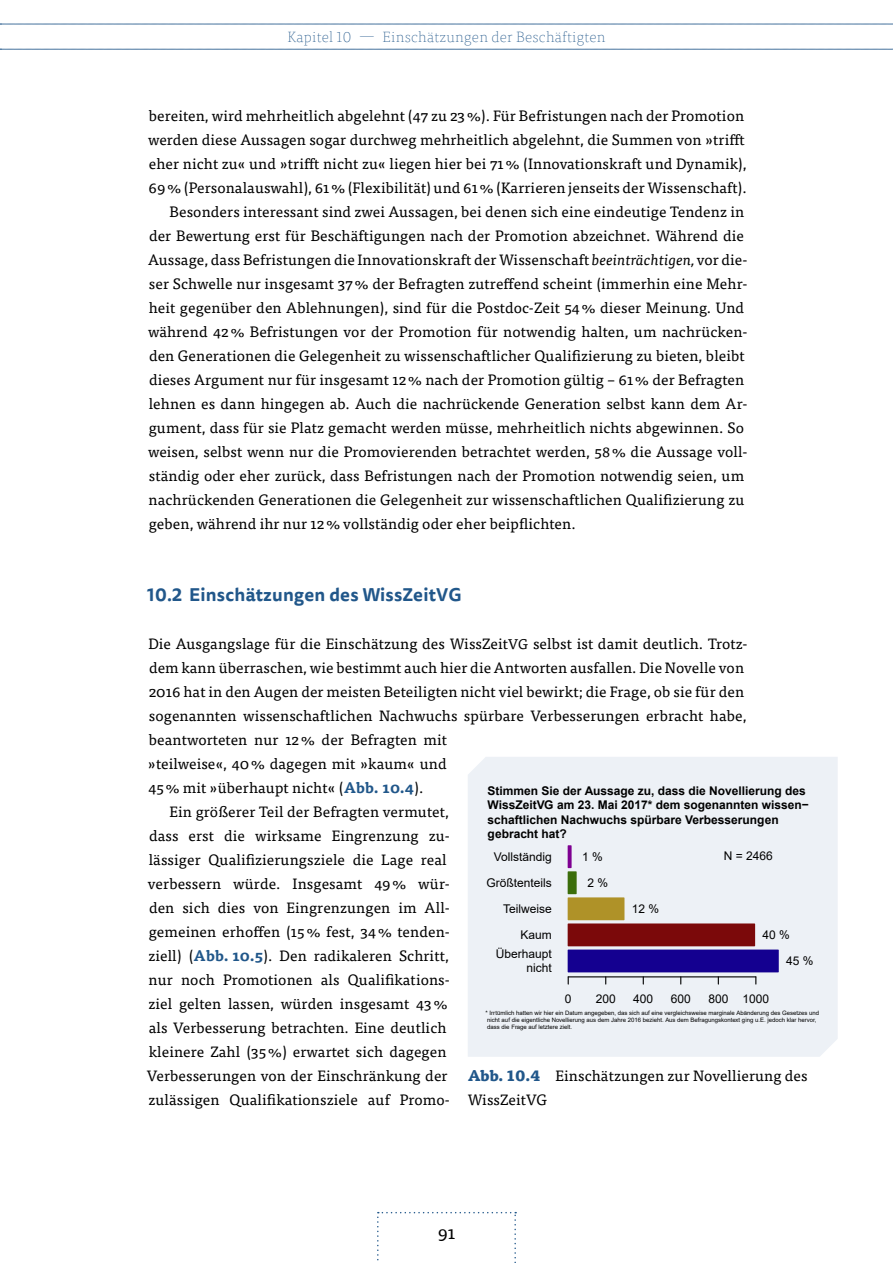
<style>
.page{position:relative;width:893px;height:1263px;background:#fff}
.page>*{position:absolute;margin:0;border:0;box-sizing:border-box;transform-origin:0 0}
.t1{font:700 18px "Tisa Sans Pro";letter-spacing:.01em;color:#21578a}
.t2{font:18px "Tisa Pro";color:#000}
.A2{font:15px/24px "Tisa Pro";letter-spacing:.01em;color:#000}
.A1__Master{font:15px/24px "Tisa Pro";letter-spacing:.01em;color:#000}
.t3{font:100 15px "Tisa Pro";letter-spacing:.02em;color:#21578a}
.t4{font:12px/14.4px "Arial Bold MT2";color:#000}
.t5{font:12px/14.4px "Arial MT2";color:#000;text-align:right}
.t6{font:6px/7.2px "Arial MT2";color:#000}
.s1{font-style:italic}
.s2{font-size:14.1px}
.s3{font-weight:700;color:#21578a}
.s4{font-family:"Arial";font-weight:700}
.s5{font-weight:800;color:#21578a}
</style>
<div class="page">
<svg style="left:377px;top:1212px;width:139px;height:51px"></svg>
<svg style="left:0;top:24px;width:893px;height:1px"></svg>
<svg style="left:0;top:49px;width:893px;height:1px"></svg>
<div style="left:468px;top:757px;width:370px;height:300px;background:#edf1f6"></div>
<div style="left:568px;top:950px;width:210px;height:22px;background:#140090"></div>
<div style="left:568px;top:949px;width:211px;height:23px;border:1px solid #140090"></div>
<div style="left:568px;top:924px;width:186px;height:22px;background:#7b090a"></div>
<div style="left:568px;top:923px;width:187px;height:23px;border:1px solid #7b090a"></div>
<div style="left:568px;top:898px;width:56px;height:22px;background:#af9228"></div>
<div style="left:568px;top:897px;width:56px;height:23px;border:1px solid #af9228"></div>
<div style="left:568px;top:872px;width:8px;height:22px;background:#3b6d0b"></div>
<div style="left:568px;top:871px;width:9px;height:23px;border:1px solid #3b6d0b"></div>
<div style="left:568px;top:845px;width:4px;height:23px;border:1px solid #7e0091"></div>
<hr style="left:568px;top:976px;width:188px;height:1px;background:#000">
<p class="t3" style="left:287px;top:27px;width:320px">Kapitel 10 — Einschätzungen der Beschäftigten</p>
<p class="A2" style="left:148px;top:103px;width:600px">bereiten, wird mehrheitlich abgelehnt (47 zu 23%). Für Befristungen nach der Promotion werden diese Aussagen sogar durchweg mehrheitlich abgelehnt, die Summen von »trifft eher nicht zu« und »trifft nicht zu« liegen hier bei 71% (Innovationskraft und Dynamik), 69% (Personalauswahl), 61% (Flexibilität) und 61% (Karrieren jenseits der Wissenschaft).</p>
<p class="A2" style="left:148px;top:199px;width:601px;text-indent:22px">Besonders interessant sind zwei Aussagen, bei denen sich eine eindeutige Tendenz in der Bewertung erst für Beschäftigungen nach der Promotion abzeichnet. Während die Aussage, dass Befristungen die Innovationskraft der Wissenschaft <span class="s1">beeinträchtigen,</span> vor die&shy;ser Schwelle nur insgesamt 37% der Befragten zutreffend scheint (immerhin eine Mehr&shy;heit gegenüber den Ablehnungen), sind für die Postdoc-Zeit 54% dieser Meinung. Und während 42% Befristungen vor der Promotion für notwendig halten, um nachrücken&shy;den Generationen die Gelegenheit zu wissenschaftlicher Qualifizierung zu bieten, bleibt dieses Argument nur für insgesamt 12% nach der Promotion gültig – 61% der Befragten lehnen es dann hingegen ab. Auch die nachrückende Generation selbst kann dem Ar&shy;gument, dass für sie Platz gemacht werden müsse, mehrheitlich nichts abgewinnen. So weisen, selbst wenn nur die Promovierenden betrachtet werden, 58% die Aussage voll&shy;ständig oder eher zurück, dass Befristungen nach der Promotion notwendig seien, um nachrückenden Generationen die Gelegenheit zur wissenschaftlichen Qualifizierung zu geben, während ihr nur 12% vollständig oder eher beipflichten.</p>
<p class="t1" style="left:147px;top:582px;width:316px">10.2 Einschätzungen des WissZeitVG</p>
<p class="A1__Master" style="left:148px;top:631px;width:601px">Die Ausgangslage für die Einschätzung des WissZeit<span class="s2">VG</span> selbst ist damit deutlich. Trotz&shy;dem kann überraschen, wie bestimmt auch hier die Antworten ausfallen. Die Novelle von 2016 hat in den Augen der meisten Beteiligten nicht viel bewirkt; die Frage, ob sie für den sogenannten wissenschaftlichen Nachwuchs spürbare Verbesserungen erbracht habe, beantworteten nur 12% der Befragten mit<br>»teilweise«, 40% dagegen mit »kaum« und<br>45% mit »überhaupt nicht« (<span class="s3">Abb. 10.4</span>).</p>
<p class="A2" style="left:147px;top:799px;width:305px;text-indent:23px">Ein größerer Teil der Befragten vermutet, dass erst die wirksame Eingrenzung zu&shy;lässiger Qualifizierungsziele die Lage real verbessern würde. Insgesamt 49% wür&shy;den sich dies von Eingrenzungen im All&shy;gemeinen erhoffen (15% fest, 34% tenden&shy;ziell) (<span class="s3">Abb. 10.5</span>). Den radikaleren Schritt, nur noch Promotionen als Qualifikations&shy;ziel gelten lassen, würden insgesamt 43% als Verbesserung betrachten. Eine deutlich kleinere Zahl (35%) erwartet sich dagegen Verbesserungen von der Einschränkung der zulässigen Qualifikationsziele auf Promo-</p>
<p class="t4" style="left:488px;top:783px;width:323px">Stimmen Sie der Aussage zu, dass die Novellierung des <span class="s4">WissZeitVG am 23. Mai 2017* dem sogenannten wissen− </span>schaftlichen Nachwuchs spürbare Verbesserungen gebracht hat?</p>
<p class="t5" style="left:724px;top:848px;width:51px">N = 2466</p>
<p class="t5" style="left:582px;top:849px;width:22px">1 %</p>
<p class="t5" style="left:494px;top:849px;width:59px">Vollständig</p>
<p class="t5" style="left:587px;top:875px;width:22px">2 %</p>
<p class="t5" style="left:486px;top:875px;width:67px">Größtenteils</p>
<p class="t5" style="left:632px;top:901px;width:29px">12 %</p>
<p class="t5" style="left:503px;top:902px;width:50px">Teilweise</p>
<p class="t5" style="left:762px;top:927px;width:29px">40 %</p>
<p class="t5" style="left:520px;top:928px;width:33px">Kaum</p>
<p class="t5" style="left:496px;top:946px;width:58px">Überhaupt nicht</p>
<p class="t5" style="left:786px;top:953px;width:29px">45 %</p>
<p class="t5" style="left:565px;top:991px;width:8px">0</p>
<p class="t5" style="left:596px;top:991px;width:22px">200</p>
<p class="t5" style="left:633px;top:991px;width:22px">400</p>
<p class="t5" style="left:671px;top:991px;width:22px">600</p>
<p class="t5" style="left:708px;top:991px;width:62px">800 1000</p>
<p class="t6" style="left:486px;top:1009px;width:335px">* Irrtümlich hatten wir hier ein Datum angegeben, das sich auf eine vergleichsweise marginale Abänderung des Gesetzes und nicht auf die eigentliche Novellierung aus dem Jahre 2016 bezieht. Aus dem Befragungskontext ging u.E. jedoch klar hervor, dass die Frage auf letztere zielt.</p>
<p class="A2" style="left:468px;top:1063px;width:341px"><span class="s5">Abb. 10.4</span> Einschätzungen zur Novellierung des<br>WissZeitVG</p>
<p class="t2" style="left:438px;top:1219px;width:19px">91</p>
</div>
